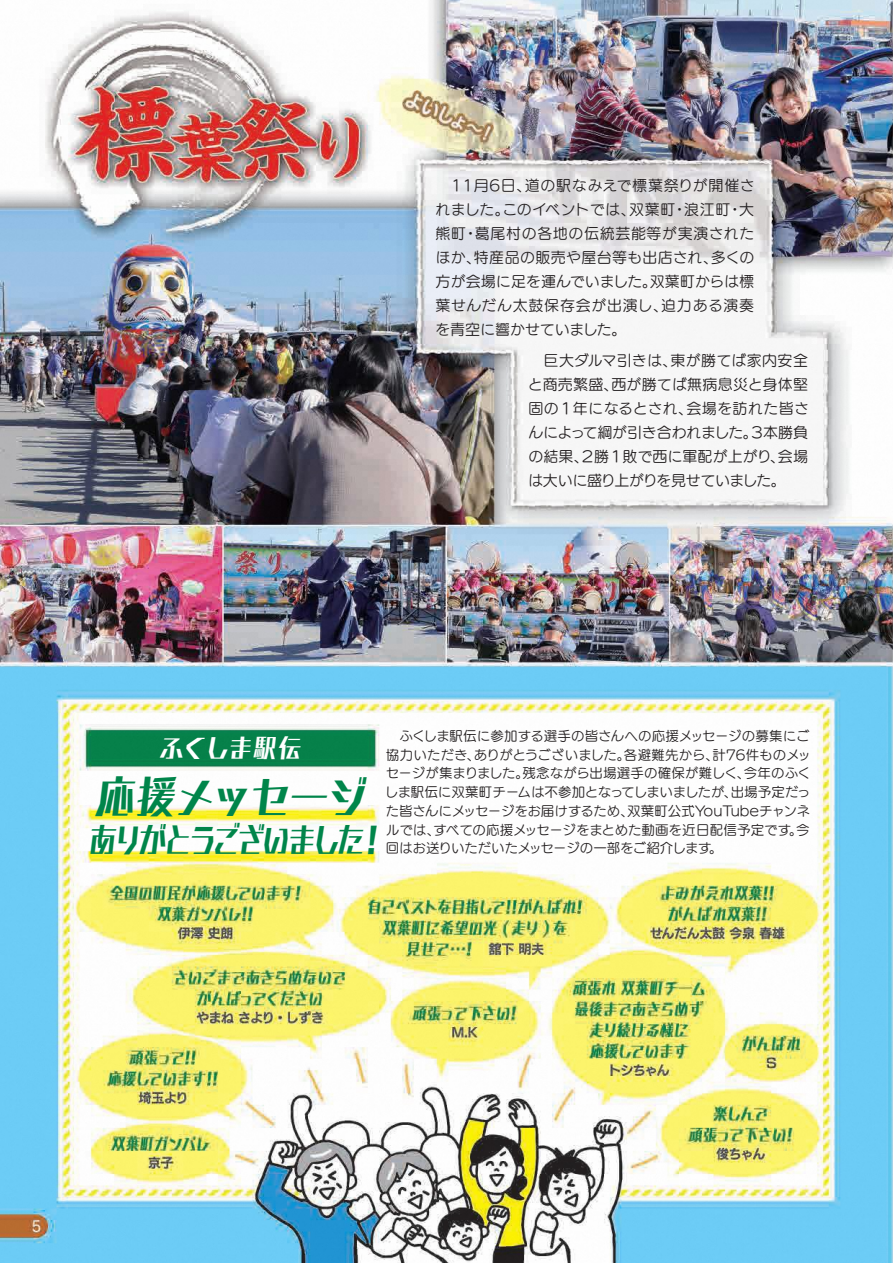
<style>
.page{position:relative;width:893px;height:1263px;background:#fff}
.page>*{position:absolute;margin:0;border:0;box-sizing:border-box;transform-origin:0 0}
.t1{font:46.05px "Comet Std B";letter-spacing:-.16em;color:#00854a}
.t2{font:34.95px "Comet Std B";letter-spacing:-.21em;color:#00854a;scale:.9 1}
.t3{font:27px "Comet Std B";letter-spacing:-.13em;color:#fff}
.t4{font:15px/24px "UD Marugo Small Pr 6 M";letter-spacing:-.005em;color:#231f20;text-align:justify}
.t5{font:13.5px/18.8px "UD Marugo Small Pr 6 M";letter-spacing:-.005em;color:#231f20;text-align:justify}
</style>
<div class="page">
<img style="left:0;top:0;width:893px;height:1263px">
<p class="t4" style="left:435px;top:174px;width:321px">　11月6日、道の駅なみえで標葉祭りが開催されました。このイベントでは、双葉町・浪江町・大熊町・葛尾村の各地の伝統芸能等が実演されたほか、特産品の販売や屋台等も出店され、多くの方が会場に足を運んでいました。双葉町からは標葉せんだん太鼓保存会が出演し、迫力ある演奏を青空に響かせていました。</p>
<p class="t4" style="left:528px;top:349px;width:283px">　巨大ダルマ引きは、東が勝てば家内安全と商売繁盛、西が勝てば無病息災と身体堅固の１年になるとされ、会場を訪れた皆さんによって綱が引き合われました。３本勝負の結果、２勝１敗で西に軍配が上がり、会場は大いに盛り上がりを見せていました。</p>
<h3 class="t3" style="left:158px;top:726px;width:146px">ふくしま駅伝</h3>
<h1 class="t1" style="left:93px;top:759px;width:279px">応援メッセージ</h1>
<h2 class="t2" style="left:88px;top:811px;width:336px">ありがとうございました！</h2>
<p class="t5" style="left:385px;top:727px;width:427px">　ふくしま駅伝に参加する選手の皆さんへの応援メッセージの募集にご協力いただき、ありがとうございました。各避難先から、計76件ものメッセージが集まりました。残念ながら出場選手の確保が難しく、今年のふくしま駅伝に双葉町チームは不参加となってしまいましたが、出場予定だった皆さんにメッセージをお届けするため、双葉町公式YouTubeチャンネルでは、すべての応援メッセージをまとめた動画を近日配信予定です。今回はお送りいただいたメッセージの一部をご紹介します。</p>
</div>
